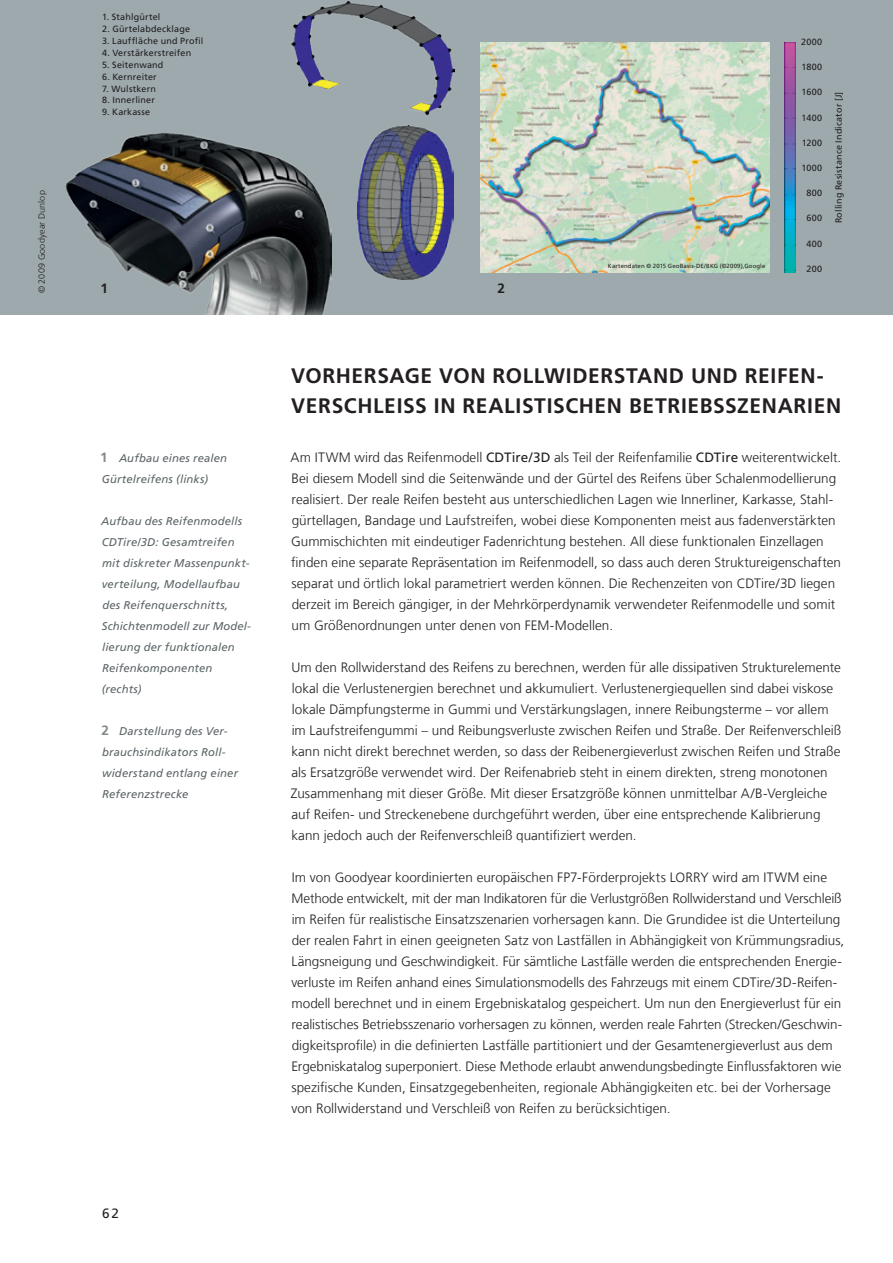
<style>
.page{position:relative;width:893px;height:1263px;background:#fff}
.page>*{position:absolute;margin:0;border:0;box-sizing:border-box;transform-origin:0 0}
.t1{font:700 21px/30px "Frutiger LT Com";letter-spacing:.03em;color:#231f20}
.t2{font:300 13.5px/21px "Frutiger LT Com";color:#231f20}
.t3{font:13.5px "Frutiger LT Com";color:#231f20}
.t4{font:700 13.5px "Frutiger LT Com";color:#231f20}
.t5{font:italic 11.25px/21px "Frutiger LT Com";letter-spacing:.015em;color:#5b6467}
.t6{font:9px "Frutiger LT Com";letter-spacing:.02em;color:#231f20}
.t7{font:300 9px "Frutiger LT Com";letter-spacing:.02em;color:#231f20}
.t8{font:6px "Frutiger LT Com";letter-spacing:.02em;color:#231f20}
.s1{font-weight:700;font-style:normal;font-size:13.5px;color:#82898b}
.s2{font-weight:400}
</style>
<div class="page">
<div style="left:0;top:0;width:893px;height:315px;background:#9da9ad"></div>
<img style="left:66px;top:133px;width:266px;height:182px">
<img style="left:357px;top:126px;width:97px;height:154px">
<img style="left:291px;top:0;width:164px;height:115px">
<img style="left:480px;top:43px;width:290px;height:229px">
<img style="left:785px;top:43px;width:10px;height:229px">
<p class="t7" style="left:36px;top:293px;width:104px;rotate:-90deg">© 2009 Goodyear Dunlop</p>
<p class="t6" style="left:102px;top:11px;width:60px">1. Stahlgürtel</p>
<p class="t6" style="left:102px;top:23px;width:90px">2. Gürtelabdecklage</p>
<p class="t6" style="left:102px;top:35px;width:103px">3. Lauffläche und Profil</p>
<p class="t6" style="left:102px;top:47px;width:91px">4. Verstärkerstreifen</p>
<p class="t6" style="left:102px;top:59px;width:63px">5. Seitenwand</p>
<p class="t6" style="left:102px;top:71px;width:56px">6. Kernreiter</p>
<p class="t6" style="left:102px;top:83px;width:55px">7. Wulstkern</p>
<p class="t6" style="left:102px;top:95px;width:54px">8. Innerliner</p>
<p class="t6" style="left:102px;top:107px;width:50px">9. Karkasse</p>
<p class="t4" style="left:100px;top:281px;width:9px">1</p>
<p class="t5" style="left:100px;top:447px;width:128px"><span class="s1">1</span> Aufbau eines realen<br>Gürtelreifens (links)</p>
<p class="t5" style="left:101px;top:510px;width:151px">Aufbau des Reifenmodells<br>CDTire/3D: Gesamtreifen mit diskreter Massenpunkt&shy;verteilung, Modellaufbau des Reifenquerschnitts,<br>Schichtenmodell zur Model&shy;lierung der funktionalen<br>Reifenkomponenten (rechts)</p>
<p class="t5" style="left:101px;top:720px;width:138px"><span class="s1">2</span> Darstellung des Ver&shy;brauchsindikators Roll&shy;widerstand entlang einer<br>Referenzstrecke</p>
<p class="t3" style="left:102px;top:1205px;width:18px">62</p>
<p class="t4" style="left:497px;top:281px;width:9px">2</p>
<p class="t8" style="left:608px;top:262px;width:159px">Kartendaten © 2015 GeoBasis-DE/BKG (©2009),Google</p>
<p class="t6" style="left:801px;top:37px;width:23px">2000</p>
<p class="t6" style="left:801px;top:62px;width:22px">1800</p>
<p class="t6" style="left:801px;top:87px;width:22px">1600</p>
<p class="t6" style="left:801px;top:112px;width:22px">1400</p>
<p class="t6" style="left:802px;top:137px;width:22px">1200</p>
<p class="t6" style="left:801px;top:163px;width:22px">1000</p>
<p class="t6" style="left:806px;top:188px;width:17px">800</p>
<p class="t6" style="left:806px;top:213px;width:17px">600</p>
<p class="t6" style="left:806px;top:238px;width:17px">400</p>
<p class="t6" style="left:807px;top:263px;width:17px">200</p>
<p class="t6" style="left:833px;top:223px;width:133px;rotate:-90deg">Rolling Resistance Indicator [J]</p>
<h1 class="t1" style="left:291px;top:361px;width:551px">VORHERSAGE VON ROLLWIDERSTAND UND REIFEN-<br>VERSCHLEISS IN REALISTISCHEN BETRIEBSSZENARIEN</h1>
<p class="t2" style="left:291px;top:447px;width:552px">Am ITWM wird das Reifenmodell <span class="s2">CDTire/3D</span> als Teil der Reifenfamilie <span class="s2">CDTire</span> weiterentwickelt.<br>Bei diesem Modell sind die Seitenwände und der Gürtel des Reifens über Schalenmodellierung realisiert. Der reale Reifen besteht aus unterschiedlichen Lagen wie Innerliner, Karkasse, Stahl&shy;gürtellagen, Bandage und Laufstreifen, wobei diese Komponenten meist aus fadenverstärkten Gummischichten mit eindeutiger Fadenrichtung bestehen. All diese funktionalen Einzellagen finden eine separate Repräsentation im Reifenmodell, so dass auch deren Struktureigenschaften separat und örtlich lokal parametriert werden können. Die Rechenzeiten von CDTire/3D liegen derzeit im Bereich gängiger, in der Mehrkörperdynamik verwendeter Reifenmodelle und somit um Größenordnungen unter denen von FEM-Modellen.</p>
<p class="t2" style="left:291px;top:657px;width:552px">Um den Rollwiderstand des Reifens zu berechnen, werden für alle dissipativen Strukturelemente lokal die Verlustenergien berechnet und akkumuliert. Verlustenergiequellen sind dabei viskose lokale Dämpfungsterme in Gummi und Verstärkungslagen, innere Reibungsterme – vor allem im Laufstreifengummi – und Reibungsverluste zwischen Reifen und Straße. Der Reifenverschleiß kann nicht direkt berechnet werden, so dass der Reibenergieverlust zwischen Reifen und Straße als Ersatzgröße verwendet wird. Der Reifenabrieb steht in einem direkten, streng monotonen Zusammenhang mit dieser Größe. Mit dieser Ersatzgröße können unmittelbar A/B-Vergleiche auf Reifen- und Streckenebene durchgeführt werden, über eine entsprechende Kalibrierung kann jedoch auch der Reifenverschleiß quantifiziert werden.</p>
<p class="t2" style="left:291px;top:867px;width:554px">Im von Goodyear koordinierten europäischen FP7-Förderprojekts LORRY wird am ITWM eine Methode entwickelt, mit der man Indikatoren für die Verlustgrößen Rollwiderstand und Verschleiß im Reifen für realistische Einsatzszenarien vorhersagen kann. Die Grundidee ist die Unterteilung der realen Fahrt in einen geeigneten Satz von Lastfällen in Abhängigkeit von Krümmungsradius, Längsneigung und Geschwindigkeit. Für sämtliche Lastfälle werden die entsprechenden Energie&shy;verluste im Reifen anhand eines Simulationsmodells des Fahrzeugs mit einem CDTire/3D-Reifen&shy;modell berechnet und in einem Ergebniskatalog gespeichert. Um nun den Energieverlust für ein realistisches Betriebsszenario vorhersagen zu können, werden reale Fahrten (Strecken/Geschwin&shy;digkeitsprofile) in die definierten Lastfälle partitioniert und der Gesamtenergieverlust aus dem Ergebniskatalog superponiert. Diese Methode erlaubt anwendungsbedingte Einflussfaktoren wie spezifische Kunden, Einsatzgegebenheiten, regionale Abhängigkeiten etc. bei der Vorhersage von Rollwiderstand und Verschleiß von Reifen zu berücksichtigen.</p>
</div>
